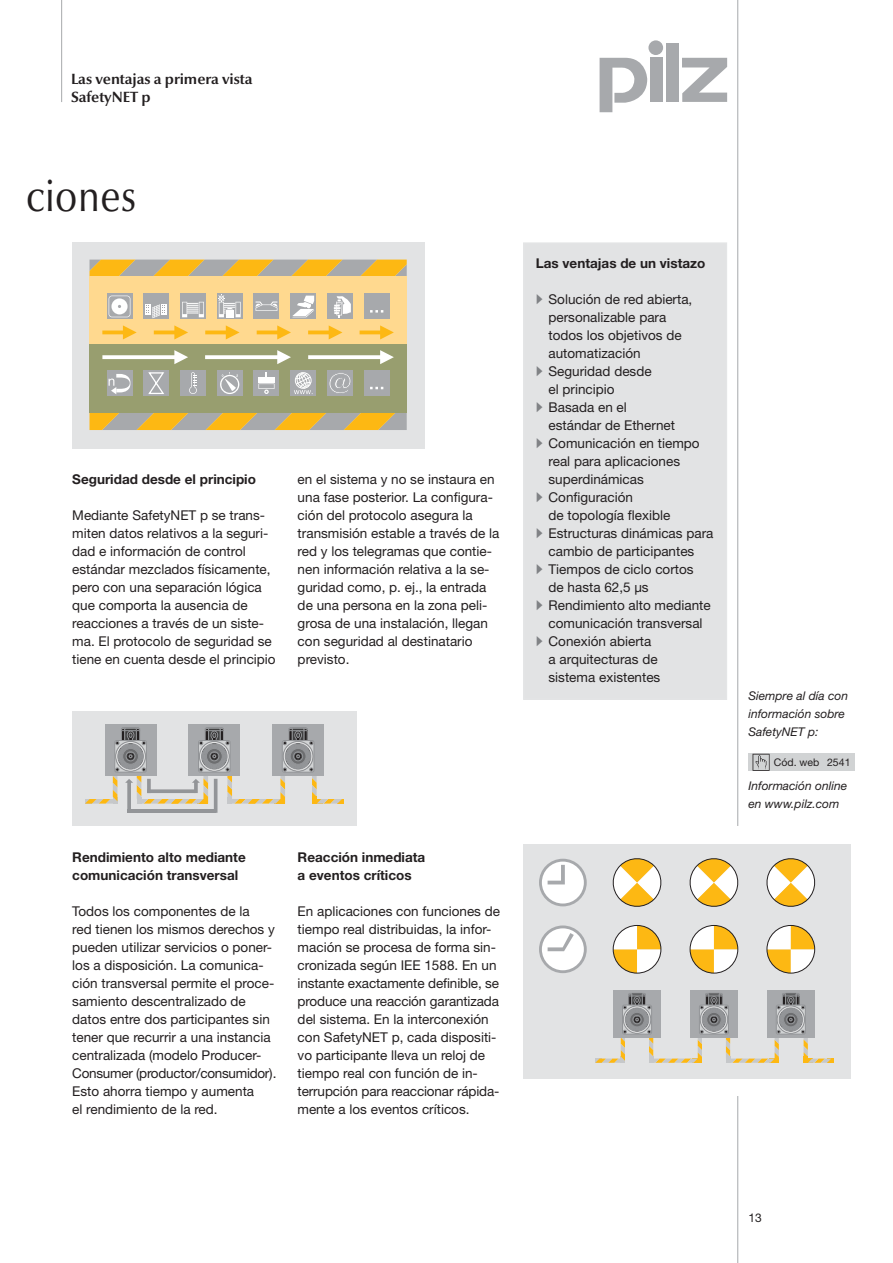
<style>
.page{position:relative;width:893px;height:1263px;background:#fff}
.page>*{position:absolute;margin:0;border:0;box-sizing:border-box;transform-origin:0 0}
.t1{font:45px "Optima Nova LT Pro";letter-spacing:.005em;color:#231f20;scale:.85 1}
.t2{font:700 15px/18px "Optima Nova LT Pro";color:#231f20}
.t3{font:13.5px/18px "Helvetica Neue LT Pro";color:#231f20}
.t4{font:700 13.5px/18px "Helvetica Neue LT Pro";color:#231f20}
.t5{font:italic 12px/18px "Helvetica Neue LT Pro";color:#231f20}
.t6{font:12px "Helvetica Neue LT Pro";color:#231f20}
.t7{font:10.5px "Helvetica Neue LT Pro";color:#231f20}
.s1{color:#808285}
</style>
<div class="page">
<div style="left:523px;top:844px;width:327px;height:234px;background:#e2e3e4"></div>
<div style="left:767px;top:990px;width:48px;height:47px;background:#a7a9ac"></div>
<div style="left:690px;top:990px;width:48px;height:47px;background:#a7a9ac"></div>
<div style="left:613px;top:990px;width:48px;height:47px;background:#a7a9ac"></div>
<svg style="left:595px;top:993px;width:238px;height:70px"></svg>
<svg style="left:539px;top:859px;width:48px;height:47px"></svg>
<svg style="left:612px;top:858px;width:50px;height:49px"></svg>
<svg style="left:689px;top:858px;width:50px;height:49px"></svg>
<svg style="left:766px;top:858px;width:50px;height:49px"></svg>
<svg style="left:539px;top:925px;width:48px;height:48px"></svg>
<svg style="left:613px;top:925px;width:48px;height:48px"></svg>
<div style="left:613px;top:925px;width:48px;height:48px;border:1px solid #231f20;border-radius:50%"></div>
<svg style="left:690px;top:925px;width:48px;height:48px"></svg>
<div style="left:690px;top:925px;width:48px;height:48px;border:1px solid #231f20;border-radius:50%"></div>
<svg style="left:767px;top:925px;width:48px;height:48px"></svg>
<div style="left:767px;top:925px;width:48px;height:48px;border:1px solid #231f20;border-radius:50%"></div>
<div style="left:72px;top:711px;width:285px;height:115px;background:#e2e3e4"></div>
<div style="left:105px;top:724px;width:52px;height:52px;background:#a7a9ac"></div>
<div style="left:272px;top:724px;width:52px;height:52px;background:#a7a9ac"></div>
<div style="left:188px;top:724px;width:52px;height:52px;background:#a7a9ac"></div>
<svg style="left:85px;top:727px;width:259px;height:85px"></svg>
<svg style="left:151px;top:789px;width:45px;height:4px"></svg>
<svg style="left:147px;top:779px;width:4px;height:14px"></svg>
<hr style="left:127px;top:809px;width:89px;height:4px;background:#939598">
<hr style="left:214px;top:779px;width:3px;height:34px;background:#939598">
<div style="left:72px;top:242px;width:353px;height:207px;background:#e2e3e4"></div>
<svg style="left:89px;top:260px;width:318px;height:170px;background:#d5b25e"></svg>
<div style="left:89px;top:277px;width:318px;height:68px;background:#ffd98f"></div>
<div style="left:89px;top:345px;width:318px;height:68px;background:#989e6f"></div>
<svg style="left:107px;top:294px;width:25px;height:25px"></svg>
<svg style="left:109px;top:296px;width:21px;height:21px"></svg>
<div style="left:143px;top:294px;width:26px;height:25px;background:#a7a9ac"></div>
<svg style="left:145px;top:304px;width:22px;height:14px"></svg>
<div style="left:180px;top:294px;width:26px;height:25px;background:#a7a9ac"></div>
<svg style="left:182px;top:302px;width:22px;height:15px"></svg>
<svg style="left:290px;top:294px;width:26px;height:25px"></svg>
<svg style="left:292px;top:296px;width:22px;height:21px"></svg>
<div style="left:254px;top:294px;width:25px;height:25px;background:#a7a9ac"></div>
<svg style="left:255px;top:301px;width:23px;height:10px"></svg>
<svg style="left:217px;top:294px;width:26px;height:25px"></svg>
<svg style="left:218px;top:294px;width:23px;height:23px"></svg>
<div style="left:364px;top:294px;width:26px;height:25px;background:#a7a9ac"></div>
<svg style="left:370px;top:310px;width:13px;height:3px"></svg>
<div style="left:327px;top:294px;width:26px;height:25px;background:#a7a9ac"></div>
<svg style="left:334px;top:296px;width:17px;height:21px"></svg>
<div style="left:107px;top:370px;width:25px;height:26px;background:#a7a9ac"></div>
<svg style="left:109px;top:374px;width:21px;height:20px"></svg>
<div style="left:143px;top:370px;width:26px;height:26px;background:#a7a9ac"></div>
<svg style="left:148px;top:372px;width:16px;height:22px"></svg>
<div style="left:180px;top:370px;width:26px;height:26px;background:#a7a9ac"></div>
<svg style="left:189px;top:372px;width:8px;height:22px"></svg>
<div style="left:217px;top:370px;width:26px;height:26px;background:#a7a9ac"></div>
<svg style="left:220px;top:372px;width:20px;height:22px"></svg>
<div style="left:254px;top:370px;width:25px;height:26px;background:#a7a9ac"></div>
<div style="left:258px;top:377px;width:16px;height:6px;background:#fff"></div>
<svg style="left:258px;top:383px;width:16px;height:11px"></svg>
<div style="left:290px;top:370px;width:26px;height:26px;background:#a7a9ac"></div>
<svg style="left:294px;top:374px;width:19px;height:20px"></svg>
<div style="left:295px;top:372px;width:16px;height:17px;border:1px solid #fff;border-radius:50%"></div>
<div style="left:364px;top:370px;width:26px;height:26px;background:#a7a9ac"></div>
<svg style="left:370px;top:387px;width:13px;height:2px"></svg>
<div style="left:327px;top:370px;width:26px;height:26px;background:#a7a9ac"></div>
<svg style="left:329px;top:373px;width:22px;height:20px"></svg>
<svg style="left:102px;top:350px;width:86px;height:14px"></svg>
<svg style="left:205px;top:350px;width:86px;height:14px"></svg>
<svg style="left:308px;top:350px;width:86px;height:14px"></svg>
<svg style="left:102px;top:325px;width:35px;height:14px"></svg>
<svg style="left:154px;top:325px;width:34px;height:14px"></svg>
<svg style="left:205px;top:325px;width:35px;height:14px"></svg>
<svg style="left:257px;top:325px;width:34px;height:14px"></svg>
<svg style="left:308px;top:325px;width:34px;height:14px"></svg>
<svg style="left:360px;top:325px;width:34px;height:14px"></svg>
<svg style="left:600px;top:58px;width:47px;height:54px"></svg>
<div style="left:650px;top:58px;width:12px;height:44px;background:#a7a9ac"></div>
<div style="left:648px;top:40px;width:15px;height:15px;background:#a7a9ac;border-radius:50%"></div>
<div style="left:666px;top:44px;width:12px;height:58px;background:#a7a9ac"></div>
<svg style="left:682px;top:58px;width:45px;height:44px"></svg>
<div style="left:748px;top:754px;width:107px;height:17px;background:#d1d3d4"></div>
<svg style="left:752px;top:754px;width:18px;height:17px"></svg>
<hr style="left:737px;top:1096px;width:1px;height:166px;background:#a7a9ac">
<div style="left:524px;top:243px;width:202px;height:456px;background:#e2e3e4"></div>
<div style="left:523px;top:242px;width:204px;height:458px;border:2px solid #e4e5e6"></div>
<hr style="left:61px;top:0;width:1px;height:102px;background:#a7a9ac">
<hr style="left:737px;top:0;width:1px;height:826px;background:#a7a9ac">
<p class="t2" style="left:71px;top:71px;width:183px">Las ventajas a primera vista<br>SafetyNET p</p>
<h1 class="t1" style="left:26px;top:178px;width:132px">ciones</h1>
<p class="t4" style="left:72px;top:471px;width:185px">Seguridad desde el principio</p>
<p class="t3" style="left:72px;top:507px;width:205px">Mediante SafetyNET p se trans&shy;miten datos relativos a la seguri&shy;dad e información de control estándar mezclados físicamente, pero con una separación lógica que comporta la ausencia de reacciones a través de un siste&shy;ma. El protocolo de seguridad se tiene en cuenta desde el principio</p>
<p class="t3" style="left:298px;top:471px;width:203px">en el sistema y no se instaura en una fase posterior. La configura&shy;ción del protocolo asegura la transmisión estable a través de la red y los telegramas que contie&shy;nen información relativa a la se&shy;guridad como, p. ej., la entrada de una persona en la zona peli&shy;grosa de una instalación, llegan con seguridad al destinatario previsto.</p>
<p class="t4" style="left:72px;top:849px;width:175px">Rendimiento alto mediante comunicación transversal</p>
<p class="t3" style="left:72px;top:903px;width:206px">Todos los componentes de la<br>red tienen los mismos derechos y pueden utilizar servicios o poner&shy;los a disposición. La comunica&shy;ción transversal permite el proce&shy;samiento descentralizado de datos entre dos participantes sin tener que recurrir a una instancia centralizada (modelo Producer-<br>Consumer (productor/consumidor).<br>Esto ahorra tiempo y aumenta<br>el rendimiento de la red.</p>
<p class="t4" style="left:298px;top:849px;width:129px">Reacción inmediata a eventos críticos</p>
<p class="t3" style="left:298px;top:903px;width:204px">En aplicaciones con funciones de tiempo real distribuidas, la infor&shy;mación se procesa de forma sin&shy;cronizada según IEE 1588. En un instante exactamente definible, se produce una reacción garantizada del sistema. En la interconexión con SafetyNET p, cada dispositi&shy;vo participante lleva un reloj de tiempo real con función de in&shy;terrupción para reaccionar rápida&shy;mente a los eventos críticos.</p>
<p class="t4" style="left:536px;top:255px;width:171px">Las ventajas de un vistazo</p>
<p class="t3" style="left:549px;top:291px;width:145px;text-indent:-13px"><span class="s1">•</span> Solución de red abierta, personalizable para todos los objetivos de automatización</p>
<p class="t3" style="left:549px;top:363px;width:105px;text-indent:-13px"><span class="s1">•</span> Seguridad desde el prin cipio</p>
<p class="t3" style="left:549px;top:399px;width:128px;text-indent:-13px"><span class="s1">•</span> Basada en el estándar de Ethernet</p>
<p class="t3" style="left:549px;top:435px;width:153px;text-indent:-13px"><span class="s1">•</span> Comunicación en tiempo real para aplicaciones superdinámicas</p>
<p class="t3" style="left:549px;top:489px;width:123px;text-indent:-13px"><span class="s1">•</span> Configuración<br>de topología flexible</p>
<p class="t3" style="left:536px;top:525px;width:179px;text-align:center"><span class="s1">•</span> Estructuras dinámicas para cambio de participantes</p>
<p class="t3" style="left:549px;top:561px;width:147px;text-indent:-13px"><span class="s1">•</span> Tiempos de ciclo cortos de hasta 62,5 μs</p>
<p class="t3" style="left:536px;top:597px;width:176px;text-align:center"><span class="s1">•</span> Rendimiento alto mediante comunicación transversal</p>
<p class="t3" style="left:549px;top:633px;width:113px;text-indent:-13px"><span class="s1">•</span> Conexión abierta a arquitecturas de sistema existentes</p>
<p class="t5" style="left:748px;top:688px;width:101px">Siempre al día con información sobre<br>SafetyNET p:</p>
<p class="t7" style="left:774px;top:759px;width:78px">Cód. web 2541</p>
<p class="t5" style="left:748px;top:778px;width:100px">Información online en www.pilz.com</p>
<p class="t6" style="left:748px;top:1213px;width:15px">13</p>
</div>
